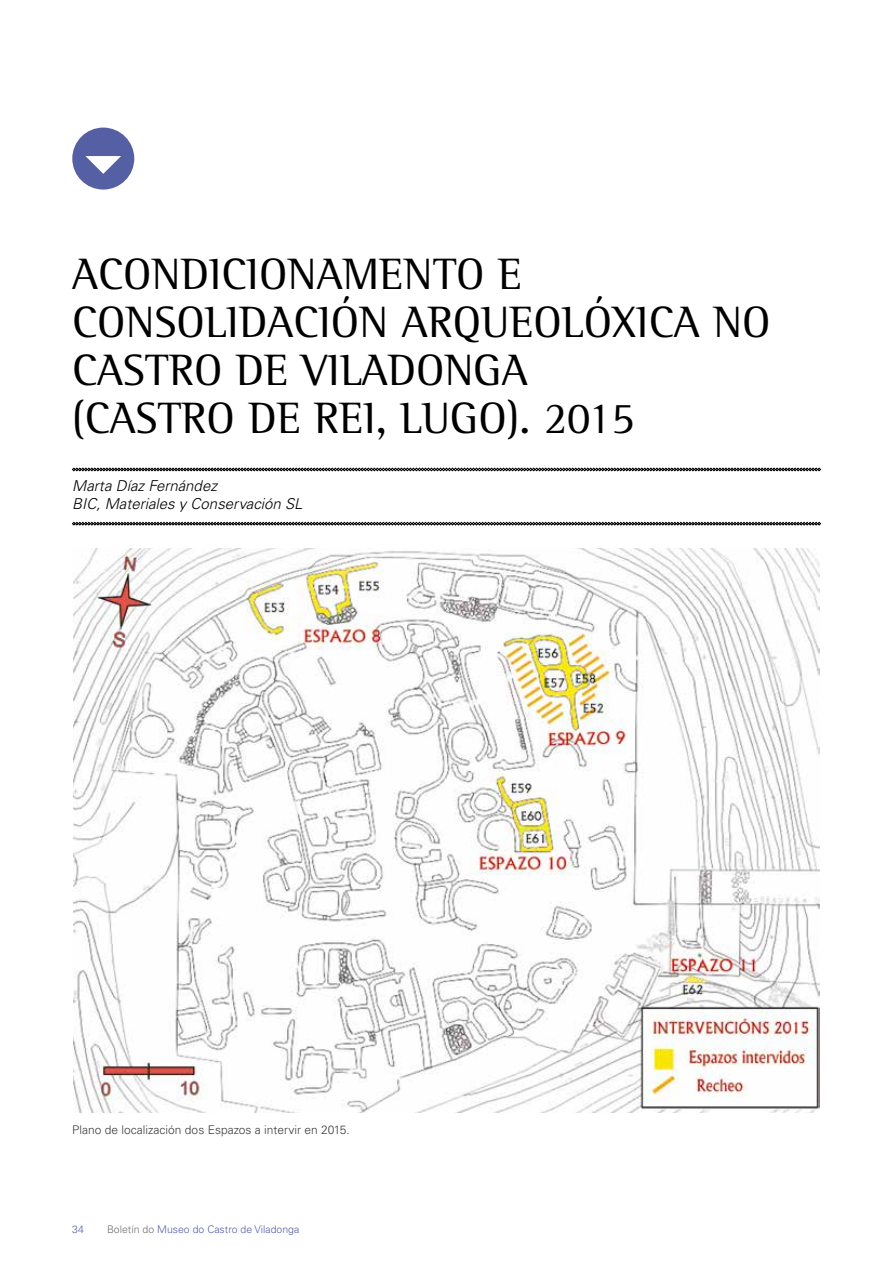
<style>
.page{position:relative;width:893px;height:1263px;background:#fff}
.page>*{position:absolute;margin:0;border:0;box-sizing:border-box;transform-origin:0 0}
.t1{font:45px/48px "Rotis Semi Serif";color:#000}
.t2{font:italic 300 15px/18px "Univers LT Std";color:#000}
.t3{font:300 12px "Univers LT Std";color:#3e3d40}
.t4{font:300 10.5px "Univers LT Std";color:#5560a4}
.s1{color:#707172}
</style>
<div class="page">
<svg style="left:72px;top:522px;width:749px;height:3px;background:#424242"></svg>
<svg style="left:72px;top:468px;width:749px;height:3px;background:#424242"></svg>
<div style="left:72px;top:128px;width:62px;height:62px;background:#5560a4;border-radius:50%"></div>
<svg style="left:85px;top:156px;width:36px;height:18px"></svg>
<img style="left:73px;top:549px;width:747px;height:563px">
<p class="t1" style="left:72px;top:250px;width:700px">ACONDICIONAMENTO E<br>CONSOLIDACIÓN ARQUEOLÓXICA NO<br>CASTRO DE VILADONGA<br>(CASTRO DE REI, LUGO). 2015</p>
<p class="t2" style="left:72px;top:477px;width:232px">Marta Díaz Fernández<br>BIC, Materiales y Conservación SL</p>
<p class="t3" style="left:72px;top:1123px;width:279px">Plano de localización dos Espazos a intervir en 2015.</p>
<p class="t4" style="left:72px;top:1223px;width:13px">34</p>
<p class="t4" style="left:107px;top:1223px;width:194px"><span class="s1">Boletín do</span> Museo do Castro de Viladonga</p>
</div>
